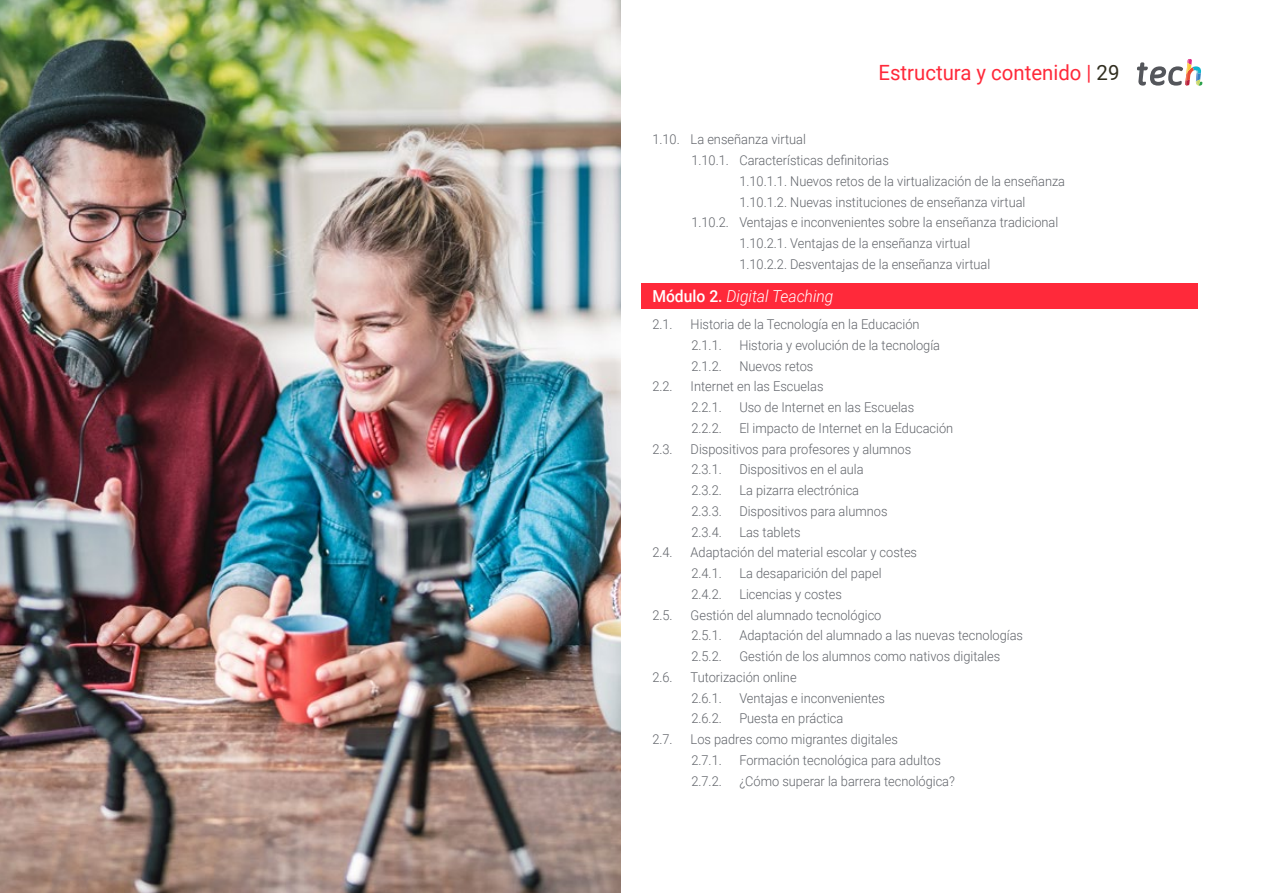
<style>
.page{position:relative;width:1263px;height:893px;background:#fff}
.page>*{position:absolute;margin:0;border:0;box-sizing:border-box;transform-origin:0 0}
.t1{font:21px "Roboto";color:#ff293a}
.t2{font:italic 300 16.5px "Roboto";color:#fff;scale:.95 1}
.t3{font:300 13.5px/20.7px "Roboto";color:#61646a;scale:.95 1}
.s1{color:#312e20}
.s2{font-weight:500;font-style:normal}
</style>
<div class="page">
<svg style="left:1137px;top:59px;width:65px;height:27px"></svg>
<img style="left:0;top:0;width:621px;height:893px">
<div style="left:641px;top:283px;width:557px;height:25px;background:#ff293a"></div>
<h1 class="t1" style="left:878px;top:57px;width:242px">Estructura y contenido | <span class="s1">29</span></h1>
<p class="t3" style="left:652px;top:129px;width:163px">1.10. La enseñanza virtual</p>
<p class="t3" style="left:691px;top:150px;width:209px">1.10.1. Características definitorias</p>
<p class="t3" style="left:739px;top:170px;width:344px">1.10.1.1. Nuevos retos de la virtualización de la enseñanza</p>
<p class="t3" style="left:739px;top:191px;width:303px">1.10.1.2. Nuevas instituciones de enseñanza virtual</p>
<p class="t3" style="left:691px;top:212px;width:388px">1.10.2. Ventajas e inconvenientes sobre la enseñanza tradicional</p>
<p class="t3" style="left:739px;top:233px;width:245px">1.10.2.1. Ventajas de la enseñanza virtual</p>
<p class="t3" style="left:739px;top:253px;width:266px">1.10.2.2. Desventajas de la enseñanza virtual</p>
<p class="t2" style="left:652px;top:285px;width:192px"><span class="s2">Módulo 2.</span> Digital Teaching</p>
<p class="t3" style="left:652px;top:314px;width:23px">2.1.</p>
<p class="t3" style="left:691px;top:314px;width:243px">Historia de la Tecnología en la Educación<br>2.1.1.</p>
<p class="t3" style="left:739px;top:334px;width:213px">Historia y evolución de la tecnología</p>
<p class="t3" style="left:691px;top:355px;width:34px">2.1.2.</p>
<p class="t3" style="left:739px;top:355px;width:79px">Nuevos retos</p>
<p class="t3" style="left:652px;top:376px;width:23px">2.2.</p>
<p class="t3" style="left:691px;top:376px;width:141px">Internet en las Escuelas<br>2.2.1.</p>
<p class="t3" style="left:739px;top:397px;width:186px">Uso de Internet en las Escuelas</p>
<p class="t3" style="left:691px;top:417px;width:34px">2.2.2.</p>
<p class="t3" style="left:739px;top:417px;width:227px">El impacto de Internet en la Educación</p>
<p class="t3" style="left:652px;top:438px;width:23px">2.3.</p>
<p class="t3" style="left:691px;top:438px;width:234px">Dispositivos para profesores y alumnos<br>2.3.1.</p>
<p class="t3" style="left:739px;top:459px;width:132px">Dispositivos en el aula</p>
<p class="t3" style="left:691px;top:480px;width:34px">2.3.2.</p>
<p class="t3" style="left:739px;top:480px;width:128px">La pizarra electrónica</p>
<p class="t3" style="left:691px;top:500px;width:34px">2.3.3.</p>
<p class="t3" style="left:739px;top:500px;width:157px">Dispositivos para alumnos</p>
<p class="t3" style="left:691px;top:521px;width:34px">2.3.4.</p>
<p class="t3" style="left:739px;top:521px;width:66px">Las tablets</p>
<p class="t3" style="left:652px;top:542px;width:23px">2.4.</p>
<p class="t3" style="left:691px;top:542px;width:240px">Adaptación del material escolar y costes<br>2.4.1.</p>
<p class="t3" style="left:739px;top:563px;width:151px">La desaparición del papel</p>
<p class="t3" style="left:691px;top:583px;width:34px">2.4.2.</p>
<p class="t3" style="left:739px;top:583px;width:109px">Licencias y costes</p>
<p class="t3" style="left:652px;top:604px;width:23px">2.5.</p>
<p class="t3" style="left:691px;top:604px;width:202px">Gestión del alumnado tecnológico<br>2.5.1.</p>
<p class="t3" style="left:739px;top:625px;width:300px">Adaptación del alumnado a las nuevas tecnologías</p>
<p class="t3" style="left:691px;top:646px;width:34px">2.5.2.</p>
<p class="t3" style="left:739px;top:646px;width:276px">Gestión de los alumnos como nativos digitales</p>
<p class="t3" style="left:652px;top:666px;width:23px">2.6.</p>
<p class="t3" style="left:691px;top:666px;width:113px">Tutorización online<br>2.6.1.</p>
<p class="t3" style="left:739px;top:687px;width:155px">Ventajas e inconvenientes</p>
<p class="t3" style="left:691px;top:708px;width:34px">2.6.2.</p>
<p class="t3" style="left:739px;top:708px;width:111px">Puesta en práctica</p>
<p class="t3" style="left:652px;top:729px;width:23px">2.7.</p>
<p class="t3" style="left:691px;top:729px;width:220px">Los padres como migrantes digitales<br>2.7.1.</p>
<p class="t3" style="left:739px;top:749px;width:214px">Formación tecnológica para adultos</p>
<p class="t3" style="left:691px;top:770px;width:34px">2.7.2.</p>
<p class="t3" style="left:739px;top:770px;width:228px">¿Cómo superar la barrera tecnológica?</p>
</div>
